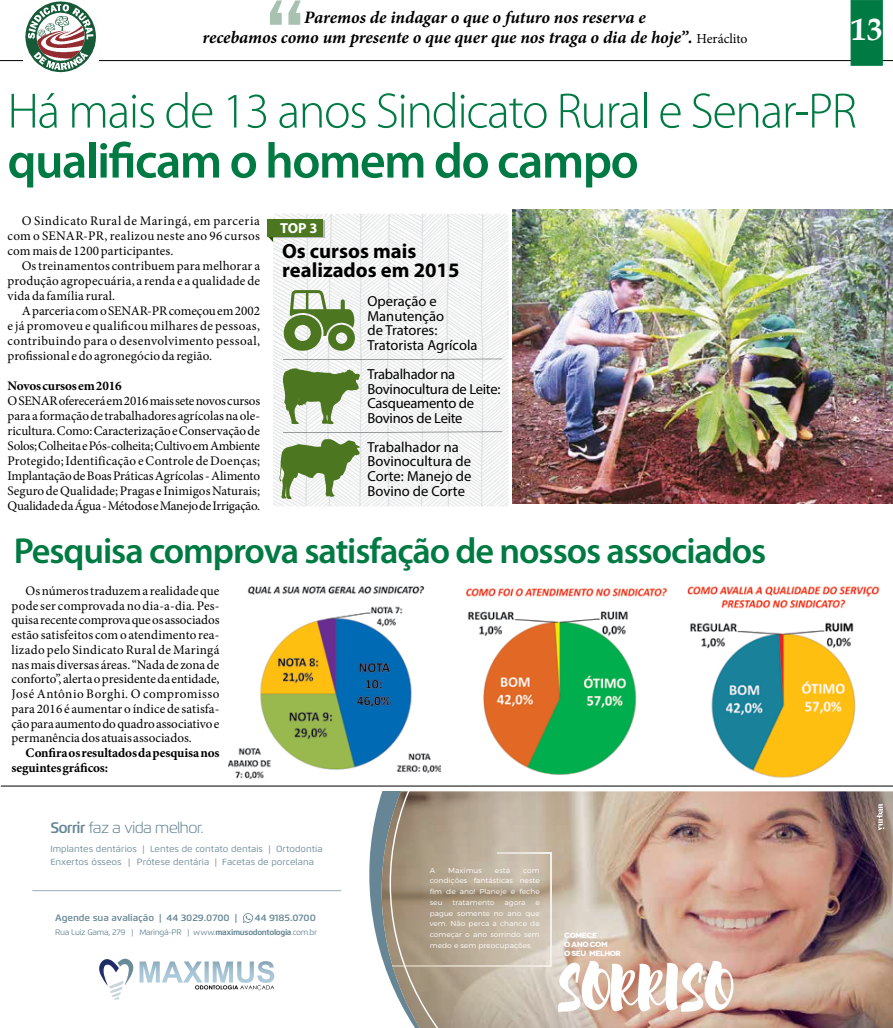
<style>
.page{position:relative;width:893px;height:1028px;background:#fff}
.page>*{position:absolute;margin:0;border:0;box-sizing:border-box;transform-origin:0 0}
.t1{font:300 50px "Myriad Pro";letter-spacing:-.03em;color:#007a43}
.t2{font:600 50px "Myriad Pro";letter-spacing:-.03em;color:#007a43}
.t3{font:600 36.25px "Myriad Pro";letter-spacing:-.03em;color:#007a43}
.t4{font:700 20.62px/19.4px "Myriad Pro";color:#000}
.t5{font:italic 700 17.5px/20px "Minion Pro";letter-spacing:-.005em;color:#000;text-align:center}
.t6{font:700 17.5px "Verdana";color:#fff}
.t7{font:300 15.25px "Flexo";letter-spacing:-.06em;color:#668695;scale:1.06 1}
.t8{font:14.62px/14.6px "Myriad Pro";color:#000}
.t9{font:14.62px/14.6px "Myriad Pro";letter-spacing:-.02em;color:#000}
.t10{font:700 14.62px "Myriad Pro";color:#fff}
.t11{font:13.12px/15px "Minion Pro";letter-spacing:.005em;color:#000;text-align:justify}
.t12{font:700 13.12px/14.8px "Minion Pro";letter-spacing:-.01em;color:#000}
.t13{font:600 9.38px "Flexo";letter-spacing:-.005em;color:#668695;scale:1.06 1}
.t14{font:9px/12.8px "Flexo";color:#668695;scale:1.06 1}
.t15{font:8px "Flexo";letter-spacing:-.04em;color:#668695;scale:1.06 1}
.t16{font:700 7.5px/8.6px "Novecentowide";letter-spacing:-.06em;color:#fff;scale:1.06 1}
.t17{font:300 7.12px/10.8px "Montserrat";color:#fff;text-align:justify;scale:1.06 1}
.s1{font-weight:400;font-style:normal;font-size:13.75px}
.s2{font-weight:600}
.s3{font-weight:700}
</style>
<div class="page">
<hr style="left:0;top:60px;width:893px;height:1px;background:#000">
<img style="left:18px;top:60px;width:85px;height:13px">
<svg style="left:25px;top:1px;width:71px;height:71px"></svg>
<div style="left:851px;top:0;width:32px;height:66px;background:#007a43;border:1px solid #007a43"></div>
<svg style="left:270px;top:0;width:31px;height:25px"></svg>
<img style="left:513px;top:209px;width:380px;height:294px">
<img style="left:687px;top:586px;width:193px;height:192px">
<img style="left:466px;top:587px;width:202px;height:188px">
<img style="left:229px;top:587px;width:212px;height:191px">
<svg style="left:341px;top:792px;width:41px;height:166px"></svg>
<svg style="left:382px;top:791px;width:8px;height:189px;background:#888d88"></svg>
<img style="left:390px;top:791px;width:503px;height:237px">
<svg style="left:877px;top:803px;width:7px;height:27px"></svg>
<svg style="left:548px;top:960px;width:187px;height:53px"></svg>
<hr style="left:32px;top:890px;width:309px;height:1px;background:#668695">
<svg style="left:140px;top:961px;width:134px;height:29px"></svg>
<svg style="left:99px;top:958px;width:34px;height:42px"></svg>
<svg style="left:243px;top:913px;width:10px;height:10px"></svg>
<svg style="left:268px;top:236px;width:5px;height:6px"></svg>
<img style="left:273px;top:214px;width:235px;height:292px">
<img style="left:273px;top:220px;width:51px;height:17px">
<div style="left:268px;top:219px;width:55px;height:17px;background:#4c7620"></div>
<svg style="left:283px;top:359px;width:219px;height:1px"></svg>
<svg style="left:283px;top:431px;width:219px;height:1px"></svg>
<svg style="left:284px;top:290px;width:72px;height:61px"></svg>
<svg style="left:283px;top:368px;width:77px;height:56px"></svg>
<svg style="left:279px;top:439px;width:81px;height:60px"></svg>
<hr style="left:1px;top:785px;width:892px;height:1px;background:#000">
<h3 class="t5" style="left:202px;top:7px;width:547px">Paremos de indagar o que o futuro nos reserva e<br>recebamos como um presente o que quer que nos traga o dia de hoje”. <span class="s1">Heráclito</span></h3>
<h3 class="t6" style="left:851px;top:30px;width:33px">33<sup>1</sup> <sup>3</sup></h3>
<h1 class="t1" style="left:8px;top:81px;width:851px">Há mais de 13 anos Sindicato Rural e Senar-PR</h1>
<h1 class="t2" style="left:8px;top:129px;width:633px">qualificam o homem do campo</h1>
<p class="t11" style="left:7px;top:213px;width:254px;text-indent:14px">O Sindicato Rural de Maringá, em parceria com o SENAR-PR, realizou neste ano 96 cursos com mais de 1200 participantes.</p>
<p class="t11" style="left:7px;top:258px;width:254px;text-indent:14px">Os treinamentos contribuem para melhorar a produção agropecuária, a renda e a qualidade de vida da família rural.</p>
<p class="t11" style="left:7px;top:303px;width:254px;text-indent:14px">A parceria com o SENAR-PR começou em 2002 e já promoveu e qualificou milhares de pessoas, contribuindo para o desenvolvimento pessoal, profissional e do agronegócio da região.</p>
<p class="t12" style="left:7px;top:378px;width:116px">Novos cursos em 2016</p>
<p class="t11" style="left:7px;top:393px;width:254px">O SENAR oferecerá em 2016 mais sete novos cursos para a formação de trabalhadores agrícolas na ole&shy;ricultura. Como: Caracterização e Conservação de Solos; Colheita e Pós-colheita; Cultivo em Ambiente Protegido; Identificação e Controle de Doenças; Implantação de Boas Práticas Agrícolas - Alimento Seguro de Qualidade; Pragas e Inimigos Naturais; Qualidade da Água - Métodos e Manejo de Irrigação.</p>
<p class="t10" style="left:280px;top:218px;width:39px">TOP 3</p>
<h3 class="t4" style="left:282px;top:240px;width:179px">Os cursos mais realizados em 2015</h3>
<p class="t8" style="left:367px;top:294px;width:111px">Operação e<br>Manutenção<br>de Tratores:<br>Tratorista Agrícola</p>
<p class="t9" style="left:367px;top:366px;width:135px">Trabalhador na<br>Bovinocultura de Leite:<br>Casqueamento de<br>Bovinos de Leite</p>
<p class="t8" style="left:367px;top:439px;width:105px">Trabalhador na<br>Bovinocultura de<br>Corte: Manejo de<br>Bovino de Corte</p>
<h2 class="t3" style="left:14px;top:528px;width:754px">Pesquisa comprova satisfação de nossos associados</h2>
<p class="t11" style="left:11px;top:583px;width:210px;text-indent:14px">Os números traduzem a realidade que pode ser comprovada no dia-a-dia. Pes&shy;quisa recente comprova que os associados estão satisfeitos com o atendimento rea&shy;lizado pelo Sindicato Rural de Maringá nas mais diversas áreas. “Nada de zona de conforto”, alerta o presidente da entidade, José Antônio Borghi. O compromisso para 2016 é aumentar o índice de satisfa&shy;ção para aumento do quadro associativo e permanência dos atuais associados.</p>
<p class="t12" style="left:11px;top:745px;width:209px;text-indent:14px">Confira os resultados da pesquisa nos seguintes gráficos:</p>
<p class="t7" style="left:50px;top:818px;width:146px"><span class="s2">Sorrir</span> faz a vida melhor.</p>
<p class="t14" style="left:50px;top:842px;width:258px">Implantes dentários | Lentes de contato dentais | Ortodontia<br>Enxertos ósseos | Prótese dentária | Facetas de porcelana</p>
<p class="t13" style="left:55px;top:912px;width:173px">Agende sua avaliação | 44 3029.0700 |</p>
<p class="t13" style="left:255px;top:912px;width:59px">44 9185.0700</p>
<p class="t15" style="left:55px;top:927px;width:249px">Rua Luiz Gama, 279 | Maringá-PR | www.<span class="s3">maximusodontologia</span>.com.br</p>
<p class="t17" style="left:430px;top:864px;width:7px">A</p>
<p class="t17" style="left:448px;top:864px;width:33px">Maximus</p>
<p class="t17" style="left:495px;top:864px;width:16px">está</p>
<p class="t17" style="left:430px;top:864px;width:105px;text-indent:93px">com condições fantásticas neste fim de ano! Planeje e feche seu</p>
<p class="t17" style="left:452px;top:896px;width:41px">tratamento</p>
<p class="t17" style="left:505px;top:896px;width:21px">agora</p>
<p class="t17" style="left:430px;top:896px;width:105px;text-indent:106px">e pague somente no ano que vem. Não perca a chance de começar o ano sorrindo sem medo e sem preocupações.</p>
<p class="t16" style="left:564px;top:931px;width:55px">COMECE<br>O ANO COM<br>O SEU MELHOR</p>
</div>
